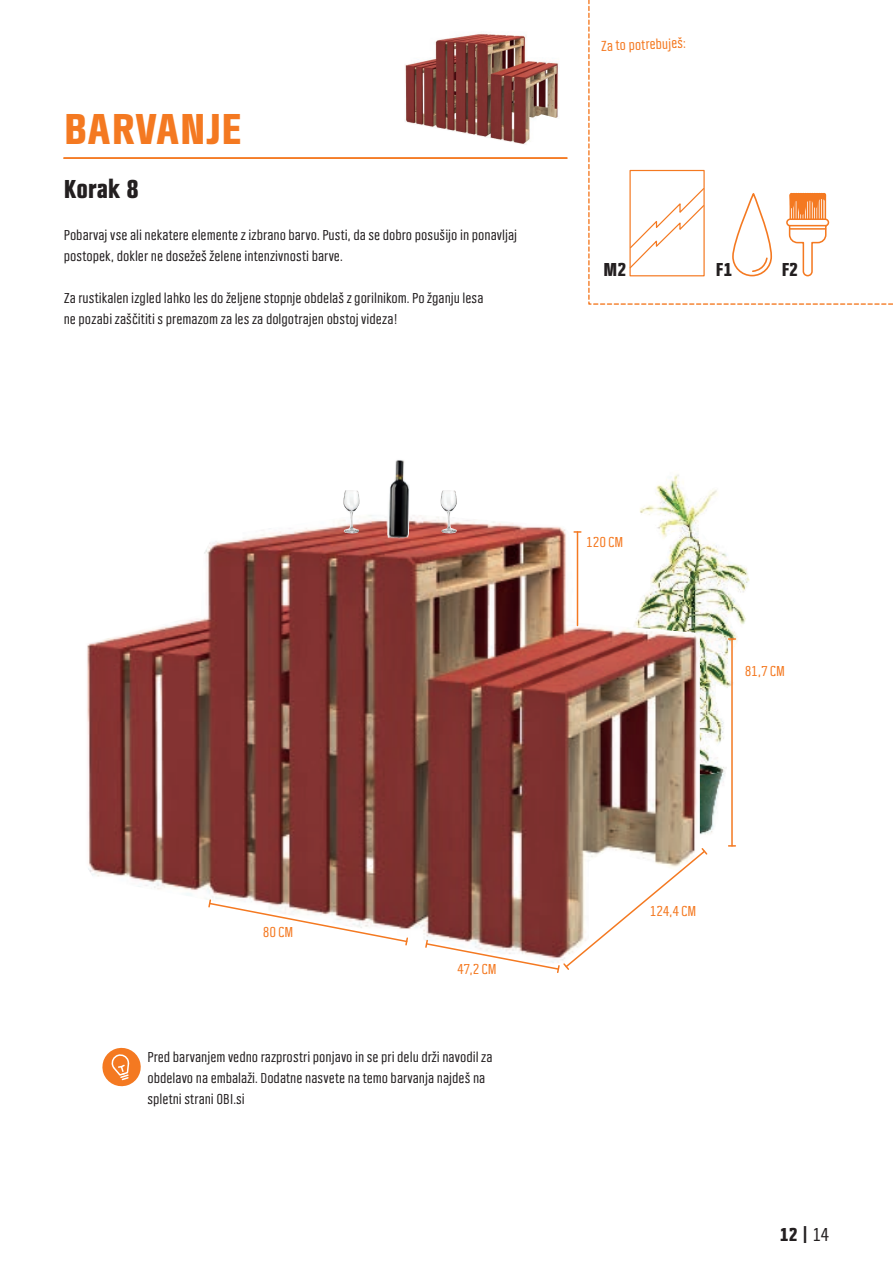
<style>
.page{position:relative;width:893px;height:1263px;background:#fff}
.page>*{position:absolute;margin:0;border:0;box-sizing:border-box;transform-origin:0 0}
.t1{font:700 45px "Obi Sans ML";letter-spacing:.01em;color:#f47921}
.t2{font:700 27px "Obi Condensed CEOP";color:#231f20}
.t3{font:700 19.5px "Obi Condensed CEOP";color:#231f20}
.t4{font:15px/21px "Obi Condensed CEOP";color:#231f20}
.t5{font:15px "Obi Condensed CEOP";color:#f47921}
.s1{font-weight:400}
</style>
<div class="page">
<hr style="left:64px;top:157px;width:503px;height:2px;background:#f47921">
<svg style="left:102px;top:1047px;width:39px;height:40px"></svg>
<svg style="left:588px;top:0;width:305px;height:305px"></svg>
<img style="left:640px;top:474px;width:110px;height:373px">
<img style="left:87px;top:512px;width:613px;height:422px">
<img style="left:377px;top:460px;width:51px;height:82px">
<img style="left:440px;top:490px;width:17px;height:43px">
<img style="left:343px;top:490px;width:16px;height:43px">
<svg style="left:207px;top:898px;width:202px;height:48px"></svg>
<svg style="left:424px;top:847px;width:284px;height:126px"></svg>
<hr style="left:731px;top:639px;width:2px;height:207px;background:#f47921">
<hr style="left:577px;top:532px;width:1px;height:93px;background:#f47921">
<svg style="left:574px;top:531px;width:7px;height:2px"></svg>
<img style="left:405px;top:33px;width:154px;height:112px">
<h1 class="t1" style="left:64px;top:103px;width:180px">BARVANJE</h1>
<h2 class="t2" style="left:64px;top:174px;width:77px">Korak 8</h2>
<p class="t4" style="left:64px;top:225px;width:455px">Pobarvaj vse ali nekatere elemente z izbrano barvo. Pusti, da se dobro posušijo in ponavljaj postopek, dokler ne dosežeš želene intenzivnosti barve.</p>
<p class="t4" style="left:64px;top:288px;width:421px">Za rustikalen izgled lahko les do željene stopnje obdelaš z gorilnikom. Po žganju lesa ne pozabi zaščititi s premazom za les za dolgotrajen obstoj videza!</p>
<p class="t5" style="left:601px;top:38px;width:86px;rotate:-2deg">Za to potrebuješ:</p>
<h3 class="t3" style="left:604px;top:259px;width:24px">M2</h3>
<h3 class="t3" style="left:716px;top:259px;width:18px">F1</h3>
<h3 class="t3" style="left:782px;top:259px;width:18px">F2</h3>
<p class="t5" style="left:586px;top:534px;width:39px">120 CM</p>
<p class="t5" style="left:745px;top:663px;width:42px">81,7 CM</p>
<p class="t5" style="left:263px;top:924px;width:32px">80 CM</p>
<p class="t5" style="left:457px;top:961px;width:41px">47,2 CM</p>
<p class="t4" style="left:147px;top:1046px;width:347px">Pred barvanjem vedno razprostri ponjavo in se pri delu drži navodil za obdelavo na embalaži. Dodatne nasvete na temo barvanja najdeš na spletni strani OBI.si</p>
<p class="t5" style="left:650px;top:903px;width:48px">124,4 CM</p>
<h3 class="t3" style="left:780px;top:1224px;width:51px">12|<span class="s1">14</span></h3>
</div>
